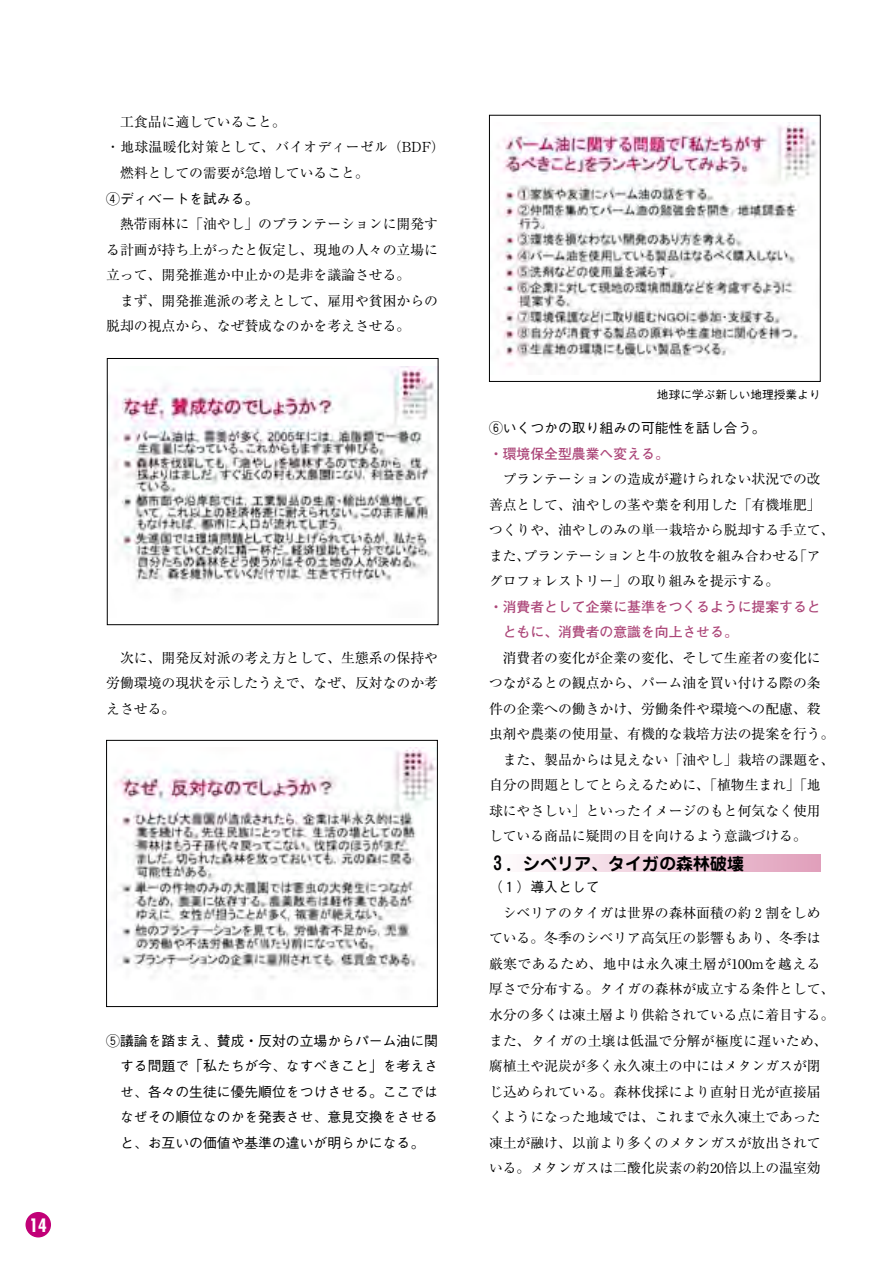
<style>
.page{position:relative;width:893px;height:1263px;background:#fff}
.page>*{position:absolute;margin:0;border:0;box-sizing:border-box;transform-origin:0 0}
.t1{font:700 condensed 18px "Futura";color:#fff}
.t2{font:700 16.95px "Jun 501";color:#000}
.t3{font:13.8px/25.5px "Ryumin";color:#000}
.t4{font:500 13.8px/25.5px "Gothic BBB";color:#000;text-align:justify}
.t5{font:700 13.8px/25.5px "Futo Go B101";color:#ac4779}
.t6{font:500 11.7px "Gothic BBB";color:#000}
.s1{font-family:"BLS Gaiji ST Gth";font-weight:400}
</style>
<div class="page">
<div style="left:26px;top:1212px;width:25px;height:25px;background:#c10077;border-radius:50%"></div>
<div style="left:489px;top:855px;width:332px;height:17px;background:linear-gradient(to right,#fff,#e09fbb)"></div>
<img style="left:114px;top:366px;width:322px;height:225px">
<div style="left:107px;top:358px;width:331px;height:267px;border:1px solid #000"></div>
<img style="left:114px;top:747px;width:322px;height:232px">
<div style="left:106px;top:740px;width:332px;height:267px;border:1px solid #000"></div>
<img style="left:497px;top:122px;width:321px;height:244px">
<div style="left:489px;top:115px;width:332px;height:267px;border:1px solid #000"></div>
<h1 class="t1" style="left:29px;top:1213px;width:19px">14</h1>
<p class="t3" style="left:120px;top:109px;width:167px">工食品に適していること。</p>
<p class="t3" style="left:120px;top:134px;width:326px;text-indent:-14px">・地球温暖化対策として、バイオディーゼル（BDF）燃料としての需要が急増していること。</p>
<p class="t4" style="left:106px;top:186px;width:154px"><span class="s1">潺</span>ディベートを試みる。</p>
<p class="t3" style="left:106px;top:211px;width:333px;text-align:justify">　熱帯雨林に「油やし」のプランテーションに開発する計画が持ち上がったと仮定し、現地の人々の立場に立って、開発推進か中止かの是非を議論させる。</p>
<p class="t3" style="left:106px;top:287px;width:333px">　まず、開発推進派の考えとして、雇用や貧困からの脱却の視点から、なぜ賛成なのかを考えさせる。</p>
<p class="t3" style="left:106px;top:645px;width:333px;text-align:justify">　次に、開発反対派の考え方として、生態系の保持や労働環境の現状を示したうえで、なぜ、反対なのか考えさせる。</p>
<p class="t4" style="left:120px;top:1028px;width:319px;text-indent:-14px"><span class="s1">潸</span>議論を踏まえ、賛成・反対の立場からパーム油に関する問題で「私たちが今、なすべきこと」を考えさせ、各々の生徒に優先順位をつけさせる。ここではなぜその順位なのかを発表させ、意見交換をさせると、お互いの価値や基準の違いが明らかになる。</p>
<p class="t6" style="left:657px;top:387px;width:165px">地球に学ぶ新しい地理授業より</p>
<p class="t4" style="left:489px;top:416px;width:278px"><span class="s1">澁</span>いくつかの取り組みの可能性を話し合う。</p>
<p class="t5" style="left:489px;top:441px;width:181px">・環境保全型農業へ変える。</p>
<p class="t3" style="left:489px;top:466px;width:347px">　プランテーションの造成が避けられない状況での改善点として、油やしの茎や葉を利用した「有機堆肥」つくりや、油やしのみの単一栽培から脱却する手立て、また、プランテーションと牛の放牧を組み合わせる「アグロフォレストリー」の取り組みを提示する。</p>
<p class="t5" style="left:503px;top:594px;width:319px;text-indent:-14px">・消費者として企業に基準をつくるように提案するとともに、消費者の意識を向上させる。</p>
<p class="t3" style="left:489px;top:645px;width:347px">　消費者の変化が企業の変化、そして生産者の変化につながるとの観点から、パーム油を買い付ける際の条件の企業への働きかけ、労働条件や環境への配慮、殺虫剤や農薬の使用量、有機的な栽培方法の提案を行う。</p>
<p class="t3" style="left:489px;top:747px;width:347px">　また、製品からは見えない「油やし」栽培の課題を、自分の問題としてとらえるために、「植物生まれ」「地球にやさしい」といったイメージのもと何気なく使用している商品に疑問の目を向けるよう意識づける。</p>
<p class="t2" style="left:489px;top:851px;width:257px">３．シベリア、タイガの森林破壊</p>
<p class="t4" style="left:489px;top:875px;width:112px">（１）導入として</p>
<p class="t3" style="left:489px;top:900px;width:347px">　シベリアのタイガは世界の森林面積の約２割をしめている。冬季のシベリア高気圧の影響もあり、冬季は厳寒であるため、地中は永久凍土層が100mを越える厚さで分布する。タイガの森林が成立する条件として、水分の多くは凍土層より供給されている点に着目する。また、タイガの土壌は低温で分解が極度に遅いため、腐植土や泥炭が多く永久凍土の中にはメタンガスが閉じ込められている。森林伐採により直射日光が直接届くようになった地域では、これまで永久凍土であった凍土が融け、以前より多くのメタンガスが放出されている。メタンガスは二酸化炭素の約20倍以上の温室効</p>
</div>
